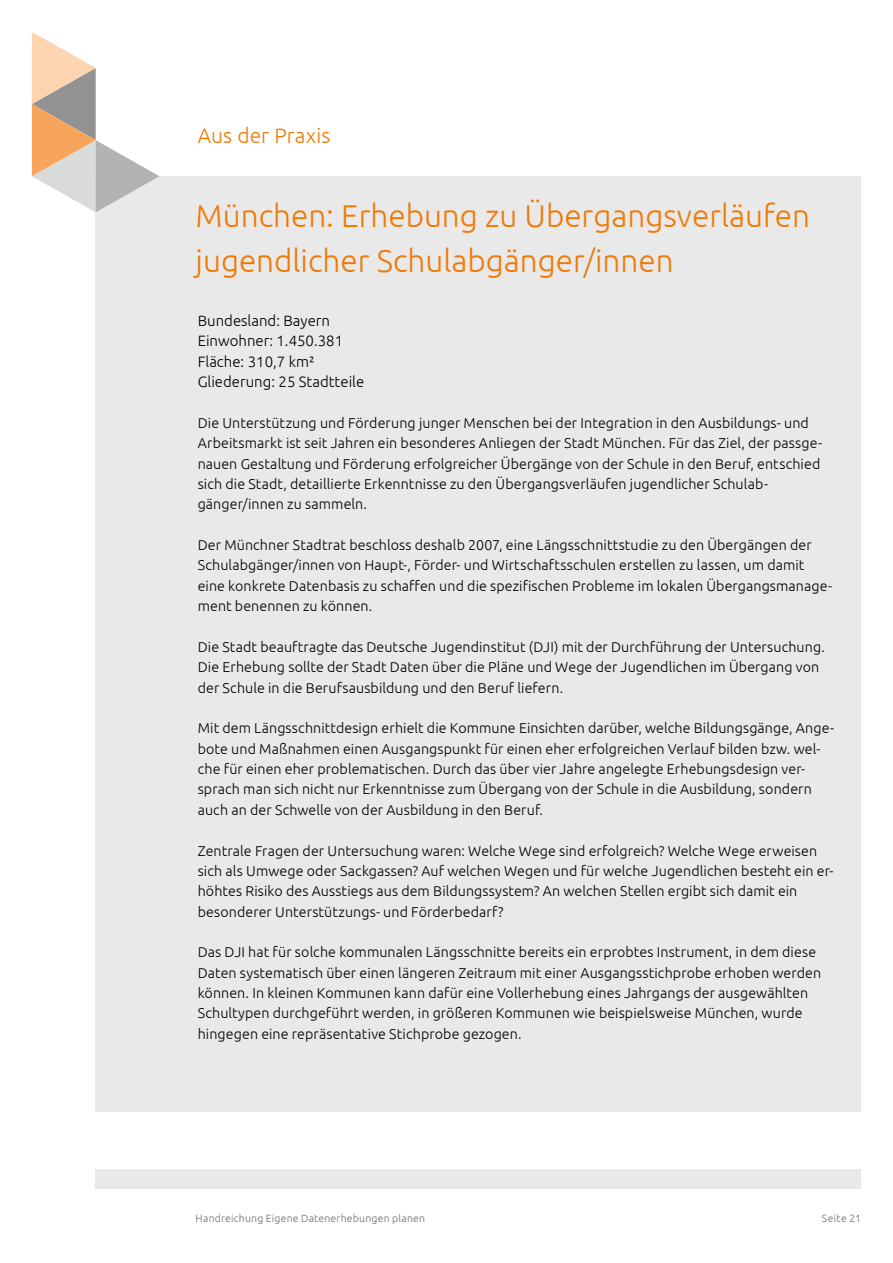
<style>
.page{position:relative;width:893px;height:1263px;background:#fff}
.page>*{position:absolute;margin:0;border:0;box-sizing:border-box;transform-origin:0 0}
.t1{font:300 31.5px/45px "Ubuntu";color:#ef7a06}
.t2{font:300 21px "Ubuntu";letter-spacing:.005em;color:#ef7a06}
.t3{font:300 15px/20.4px "Ubuntu";color:#000}
.t4{font:300 14.25px/20.4px "Ubuntu";letter-spacing:.005em;color:#000}
.t5{font:300 10.5px "Ubuntu";letter-spacing:.02em;color:#6e6e6e}
</style>
<div class="page">
<div style="left:96px;top:1169px;width:765px;height:20px;background:#e9e9e9"></div>
<div style="left:96px;top:176px;width:765px;height:936px;background:#e9e9e9"></div>
<svg style="left:32px;top:32px;width:127px;height:180px"></svg>
<h2 class="t2" style="left:198px;top:122px;width:134px">Aus der Praxis</h2>
<h1 class="t1" style="left:196px;top:193px;width:616px">München: Erhebung zu Übergangsverläufen jugendlicher Schulabgänger/innen</h1>
<p class="t3" style="left:198px;top:310px;width:168px">Bundesland: Bayern<br>Einwohner: 1.450.381<br>Fläche: 310,7 km²<br>Gliederung: 25 Stadtteile</p>
<p class="t4" style="left:198px;top:412px;width:626px">Die Unterstützung und Förderung junger Menschen bei der Integration in den Ausbildungs- und Arbeitsmarkt ist seit Jahren ein besonderes Anliegen der Stadt München. Für das Ziel, der passge&shy;nauen Gestaltung und Förderung erfolgreicher Übergänge von der Schule in den Beruf, entschied sich die Stadt, detaillierte Erkenntnisse zu den Übergangsverläufen jugendlicher Schulab&shy;gänger/innen zu sammeln.</p>
<p class="t4" style="left:198px;top:534px;width:636px">Der Münchner Stadtrat beschloss deshalb 2007, eine Längsschnittstudie zu den Übergängen der Schulabgänger/innen von Haupt-, Förder- und Wirtschaftsschulen erstellen zu lassen, um damit eine konkrete Datenbasis zu schaffen und die spezifischen Probleme im lokalen Übergangsmanage&shy;ment benennen zu können.</p>
<p class="t4" style="left:198px;top:636px;width:629px">Die Stadt beauftragte das Deutsche Jugendinstitut (DJI) mit der Durchführung der Untersuchung.<br>Die Erhebung sollte der Stadt Daten über die Pläne und Wege der Jugendlichen im Übergang von der Schule in die Berufsausbildung und den Beruf liefern.</p>
<p class="t4" style="left:198px;top:718px;width:638px">Mit dem Längsschnittdesign erhielt die Kommune Einsichten darüber, welche Bildungsgänge, Ange&shy;bote und Maßnahmen einen Ausgangspunkt für einen eher erfolgreichen Verlauf bilden bzw. wel&shy;che für einen eher problematischen. Durch das über vier Jahre angelegte Erhebungsdesign ver&shy;sprach man sich nicht nur Erkenntnisse zum Übergang von der Schule in die Ausbildung, sondern auch an der Schwelle von der Ausbildung in den Beruf.</p>
<p class="t4" style="left:198px;top:840px;width:637px">Zentrale Fragen der Untersuchung waren: Welche Wege sind erfolgreich? Welche Wege erweisen sich als Umwege oder Sackgassen? Auf welchen Wegen und für welche Jugendlichen besteht ein er&shy;höhtes Risiko des Ausstiegs aus dem Bildungssystem? An welchen Stellen ergibt sich damit ein besonderer Unterstützungs- und Förderbedarf?</p>
<p class="t4" style="left:198px;top:942px;width:625px">Das DJI hat für solche kommunalen Längsschnitte bereits ein erprobtes Instrument, in dem diese Daten systematisch über einen längeren Zeitraum mit einer Ausgangsstichprobe erhoben werden können. In kleinen Kommunen kann dafür eine Vollerhebung eines Jahrgangs der ausgewählten Schultypen durchgeführt werden, in größeren Kommunen wie beispielsweise München, wurde hingegen eine repräsentative Stichprobe gezogen.</p>
<p class="t5" style="left:196px;top:1212px;width:231px">Handreichung Eigene Datenerhebungen planen</p>
<p class="t5" style="left:822px;top:1212px;width:41px">Seite 21</p>
</div>
